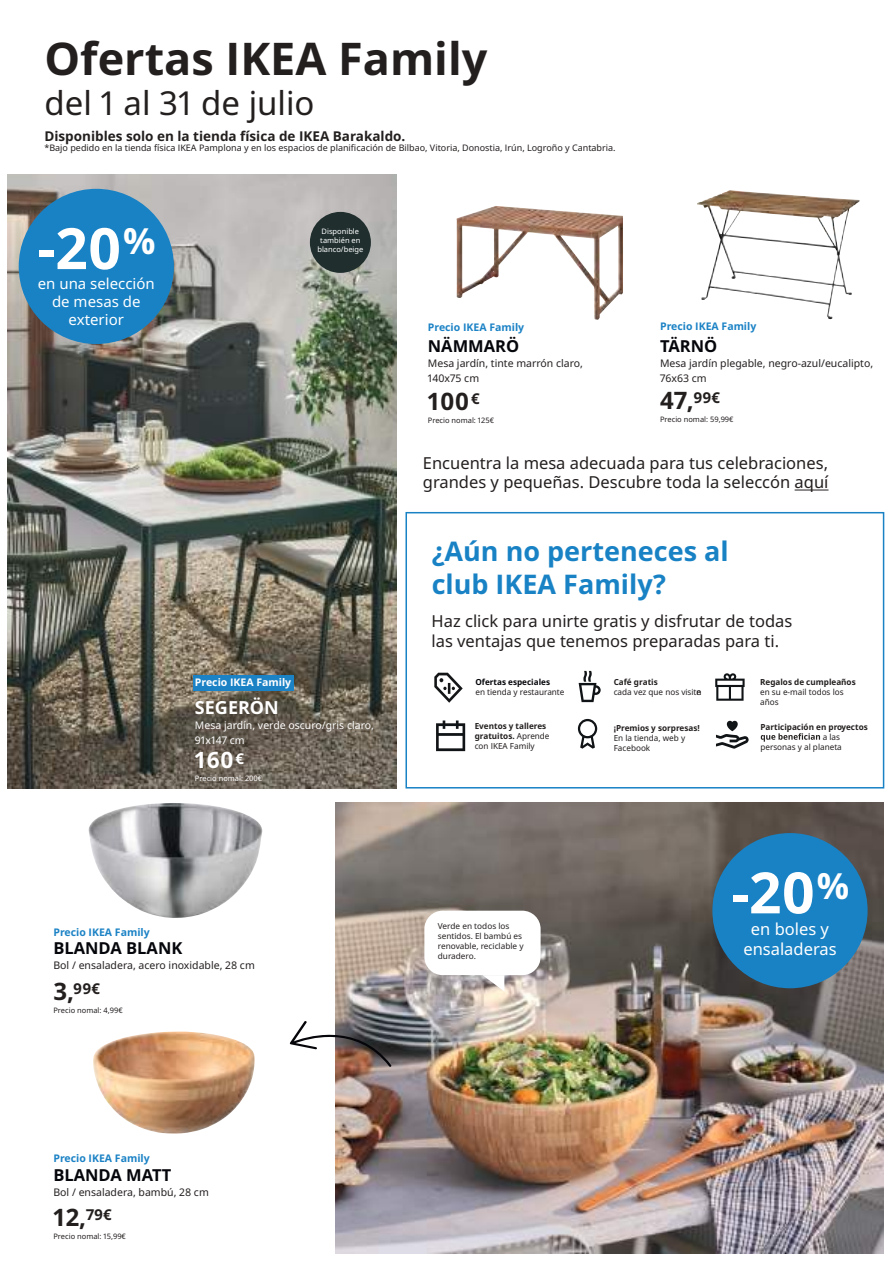
<style>
.page{position:relative;width:893px;height:1263px;background:#fff}
.page>*{position:absolute;margin:0;border:0;box-sizing:border-box;transform-origin:0 0}
.t1{font:700 57px "Noto IKEA Latin";color:#fff}
.t2{font:700 45px "Noto IKEA Latin";color:#241f1f}
.t3{font:33px "Noto IKEA Latin";color:#241f1f}
.t4{font:700 27px/32.4px "Noto IKEA Latin";color:#1882c5}
.t5{font:700 24px "Noto IKEA Latin";color:#241f1f}
.t6{font:700 22.5px "Noto IKEA Latin";color:#fff}
.t7{font:700 18px "Noto IKEA Latin";color:#fff}
.t8{font:16.5px/19.8px "Noto IKEA Latin";color:#241f1f}
.t9{font:700 16.5px "Noto IKEA Latin";color:#05060b}
.t10{font:16.5px/19.8px "Noto IKEA Latin";color:#fff;text-align:center}
.t11{font:15px/18px "Noto IKEA Latin";color:#fff;text-align:center}
.t12{font:700 15px "Noto IKEA Latin";color:#241f1f}
.t13{font:700 13.5px "Noto IKEA Latin";color:#241f1f}
.t14{font:10.5px/15px "Noto IKEA Latin";color:#241f1f}
.t15{font:700 10.5px "Noto IKEA Latin";color:#1b82c5}
.t16{font:10.5px/15px "Noto IKEA Latin";color:#fff}
.t17{font:700 10.5px "Noto IKEA Latin";color:#fff}
.t18{font:9px "Noto IKEA Latin";color:#241f1f}
.t19{font:700 8.4px/10.1px "Noto IKEA Latin";color:#241f1f}
.t20{font:8.4px/10.1px "Noto IKEA Latin";color:#241f1f}
.t21{font:700 8.4px "Noto IKEA Latin";color:#05060b}
.t22{font:8.25px/9.9px "Noto IKEA Latin";color:#241f1f}
.t23{font:7.5px "Noto IKEA Latin";color:#241f1f}
.t24{font:7.5px/9px "Noto IKEA Latin";color:#fff;text-align:center}
.s1{font-size:24px}
.s2{font-weight:400}
</style>
<div class="page">
<img style="left:7px;top:174px;width:389px;height:614px">
<div style="left:193px;top:675px;width:101px;height:15px;background:#1b82c5"></div>
<img style="left:457px;top:206px;width:166px;height:114px">
<div style="left:310px;top:212px;width:61px;height:61px;background:#202f2e;border-radius:50%"></div>
<img style="left:697px;top:190px;width:155px;height:129px">
<img style="left:335px;top:803px;width:548px;height:450px">
<div style="left:712px;top:833px;width:156px;height:155px;background:#1882c5;border-radius:50%"></div>
<svg style="left:290px;top:1019px;width:101px;height:48px"></svg>
<img style="left:93px;top:1031px;width:162px;height:103px">
<img style="left:88px;top:803px;width:174px;height:115px">
<hr style="left:795px;top:490px;width:33px;height:1px;background:#241f1f">
<div style="left:424px;top:911px;width:117px;height:64px;background:#fff;border-radius:18px"></div>
<svg style="left:482px;top:975px;width:22px;height:16px"></svg>
<div style="left:19px;top:189px;width:155px;height:155px;background:#1882c5;border-radius:50%"></div>
<div style="left:405px;top:512px;width:479px;height:276px;border:2px solid #1882c5"></div>
<svg style="left:434px;top:673px;width:29px;height:30px"></svg>
<svg style="left:579px;top:671px;width:22px;height:31px"></svg>
<svg style="left:578px;top:719px;width:19px;height:30px"></svg>
<svg style="left:716px;top:720px;width:33px;height:29px"></svg>
<svg style="left:761px;top:733px;width:59px;height:9px"></svg>
<svg style="left:715px;top:673px;width:30px;height:28px"></svg>
<svg style="left:436px;top:720px;width:29px;height:31px"></svg>
<h2 class="t2" style="left:44px;top:27px;width:444px">Ofertas IKEA Family</h2>
<h3 class="t3" style="left:44px;top:80px;width:272px">del 1 al 31 de julio</h3>
<p class="t13" style="left:44px;top:126px;width:363px">Disponibles solo en la tienda física de IKEA Barakaldo.</p>
<p class="t18" style="left:44px;top:142px;width:573px">*Bajo pedido en la tienda física IKEA Pamplona y en los espacios de planificación de Bilbao, Vitoria, Donostia, Irún, Logroño y Cantabria.</p>
<h1 class="t1" style="left:37px;top:208px;width:120px">-20<sup>%</sup></h1>
<p class="t11" style="left:38px;top:274px;width:119px">en una selección de mesas de exterior</p>
<p class="t24" style="left:317px;top:227px;width:47px">Disponible también en blanco/beige</p>
<p class="t15" style="left:428px;top:319px;width:98px">Precio IKEA Family</p>
<p class="t9" style="left:428px;top:334px;width:93px">NÄMMARÖ</p>
<p class="t14" style="left:428px;top:355px;width:157px">Mesa jardín, tinte marrón claro,<br>140x75 cm</p>
<h3 class="t5" style="left:428px;top:384px;width:53px">100<sup>€</sup></h3>
<p class="t23" style="left:428px;top:414px;width:68px">Precio nomal: 125€</p>
<p class="t15" style="left:660px;top:319px;width:98px">Precio IKEA Family</p>
<p class="t9" style="left:660px;top:334px;width:59px">TÄRNÖ</p>
<p class="t14" style="left:660px;top:355px;width:215px">Mesa jardín plegable, negro-azul/eucalipto,<br>76x63 cm</p>
<h3 class="t5" style="left:660px;top:383px;width:62px">47,<sup>99€</sup></h3>
<p class="t23" style="left:660px;top:414px;width:75px">Precio nomal: 59,99€</p>
<p class="t17" style="left:195px;top:675px;width:98px">Precio IKEA Family</p>
<p class="t7" style="left:195px;top:694px;width:85px">SEGERÖN</p>
<p class="t16" style="left:195px;top:717px;width:181px">Mesa jardín, verde oscuro/gris claro,<br>91x147 cm</p>
<h3 class="t6" style="left:195px;top:744px;width:51px">160<sup>€</sup></h3>
<p class="t24" style="left:195px;top:773px;width:69px">Precio nomal: 200€</p>
<p class="t15" style="left:53px;top:925px;width:98px">Precio IKEA Family</p>
<p class="t9" style="left:53px;top:937px;width:130px">BLANDA BLANK</p>
<p class="t14" style="left:53px;top:957px;width:203px">Bol / ensaladera, acero inoxidable, 28 cm</p>
<p class="t12" style="left:53px;top:977px;width:48px"><span class="s1">3,</span>99€</p>
<p class="t23" style="left:53px;top:1005px;width:71px">Precio nomal: 4,99€</p>
<p class="t8" style="left:423px;top:452px;width:407px">Encuentra la mesa adecuada para tus celebraciones, grandes y pequeñas. Descubre toda la seleccón aquí</p>
<h3 class="t4" style="left:432px;top:535px;width:298px">¿Aún no perteneces al club IKEA Family?</h3>
<p class="t8" style="left:432px;top:611px;width:362px">Haz click para unirte gratis y disfrutar de todas las ventajas que tenemos preparadas para ti.</p>
<p class="t21" style="left:475px;top:676px;width:76px">Ofertas especiales</p>
<p class="t20" style="left:475px;top:686px;width:91px">en tienda y restaurante</p>
<p class="t19" style="left:614px;top:676px;width:46px">Café gratis</p>
<p class="t20" style="left:614px;top:686px;width:89px">cada vez que nos visiten</p>
<p class="t19" style="left:614px;top:723px;width:88px">¡Premios y sorpresas!</p>
<p class="t20" style="left:614px;top:733px;width:73px">En la tienda, web y<br>Facebook</p>
<p class="t19" style="left:760px;top:676px;width:97px">Regalos de cumpleaños</p>
<p class="t20" style="left:760px;top:686px;width:85px">en su e-mail todos los años</p>
<p class="t19" style="left:475px;top:721px;width:76px">Eventos y talleres gratuitos. <span class="s2">Aprende con IKEA Family</span></p>
<p class="t19" style="left:760px;top:721px;width:109px">Participación en proyectos</p>
<p class="t20" style="left:760px;top:731px;width:83px;text-align:right">a las<br>personas y al planeta</p>
<p class="t22" style="left:438px;top:921px;width:87px">Verde en todos los sentidos. El bambú es renovable, reciclable y duradero.</p>
<h1 class="t1" style="left:731px;top:852px;width:120px">-20<sup>%</sup></h1>
<p class="t10" style="left:743px;top:919px;width:95px">en boles y ensaladeras</p>
<p class="t15" style="left:53px;top:1151px;width:98px">Precio IKEA Family</p>
<p class="t9" style="left:53px;top:1163px;width:119px">BLANDA MATT</p>
<p class="t14" style="left:53px;top:1184px;width:157px">Bol / ensaladera, bambú, 28 cm</p>
<h3 class="t5" style="left:53px;top:1201px;width:60px">12,<sup>79€</sup></h3>
<p class="t23" style="left:53px;top:1231px;width:74px">Precio nomal: 15,99€</p>
</div>
